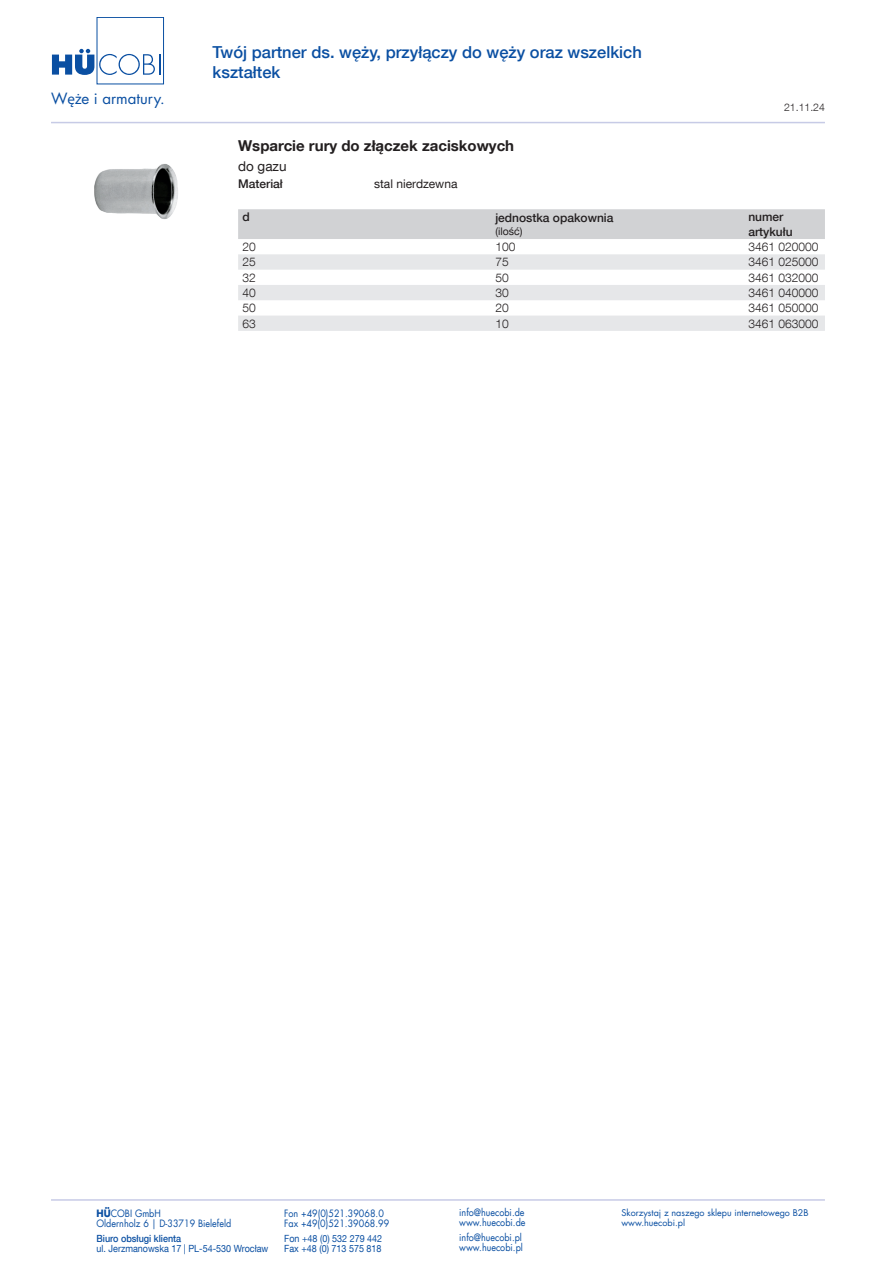
<style>
.page{position:relative;width:893px;height:1263px;background:#fff}
.page>*{position:absolute;margin:0;border:0;box-sizing:border-box;transform-origin:0 0}
.t1{font:500 16.5px/19.8px "Helvetica Neue LT Com";color:#0a4fa2}
.t2{font:15.15px "Futura LT";color:#0a4fa2}
.t3{font:700 15px "Helvetica Neue LT Com";color:#231f20}
.t4{font:13.5px "Helvetica Neue LT Com";color:#231f20}
.t5{font:300 12px "Helvetica Neue LT Com";color:#231f20}
.t6{font:500 12px/14.4px "Helvetica Neue LT Com";color:#231f20}
.t7{font:12px "Helvetica Neue LT Com";color:#231f20}
.t8{font:300 10.5px "Helvetica Neue LT Com";color:#231f20}
.t9{font:10.5px "Helvetica Neue LT Com";color:#231f20}
.t10{font:9.9px "Futura LT";color:#0a4fa2;scale:.91 1}
.t11{font:9.9px "Helvetica Neue LT Com";color:#0a4fa2;scale:.91 1}
.t12{font:500 9.9px "Helvetica Neue LT Com";color:#0a4fa2;scale:.91 1}
.t13{font:9px "Futura LT";color:#0a4fa2}
.s1{font-family:"Myriad Pro"}
.s2{font-weight:700}
</style>
<div class="page">
<hr style="left:51px;top:122px;width:774px;height:1px;background:#c7cbe6">
<hr style="left:51px;top:1199px;width:774px;height:2px;background:#c7cbe6">
<div style="left:97px;top:17px;width:67px;height:67px;border:1px solid #0a4fa2"></div>
<svg style="left:52px;top:49px;width:108px;height:26px"></svg>
<div style="left:238px;top:209px;width:587px;height:30px;background:#d1d2d4"></div>
<svg style="left:238px;top:254px;width:587px;height:77px;fill:#e6e7e9"></svg>
<img style="left:94px;top:164px;width:84px;height:55px">
<h2 class="t2" style="left:51px;top:89px;width:115px">W<span class="s1">ęż</span>e i armatury.</h2>
<h1 class="t1" style="left:213px;top:42px;width:431px">Twój partner ds. węży, przyłączy do węży oraz wszelkich kształtek</h1>
<h3 class="t3" style="left:238px;top:136px;width:278px">Wsparcie rury do złączek zaciskowych</h3>
<h3 class="t4" style="left:238px;top:158px;width:50px">do gazu</h3>
<p class="t6" style="left:238px;top:176px;width:46px">Materiał</p>
<p class="t7" style="left:374px;top:176px;width:85px">stal nierdzewna</p>
<p class="t6" style="left:242px;top:210px;width:9px">d</p>
<p class="t6" style="left:495px;top:210px;width:120px">jednostka opakownia</p>
<p class="t9" style="left:495px;top:224px;width:29px">(ilość)</p>
<p class="t8" style="left:784px;top:101px;width:42px">21.11.24</p>
<p class="t6" style="left:748px;top:210px;width:46px">numer artykułu</p>
<p class="t5" style="left:242px;top:239px;width:15px">20</p>
<p class="t5" style="left:495px;top:239px;width:22px">100</p>
<p class="t5" style="left:748px;top:239px;width:72px">3461 020000</p>
<p class="t5" style="left:242px;top:255px;width:15px">25</p>
<p class="t5" style="left:495px;top:255px;width:15px">75</p>
<p class="t5" style="left:748px;top:255px;width:72px">3461 025000</p>
<p class="t5" style="left:242px;top:270px;width:15px">32</p>
<p class="t5" style="left:495px;top:270px;width:15px">50</p>
<p class="t5" style="left:748px;top:270px;width:72px">3461 032000</p>
<p class="t5" style="left:242px;top:285px;width:15px">40</p>
<p class="t5" style="left:495px;top:285px;width:15px">30</p>
<p class="t5" style="left:748px;top:285px;width:72px">3461 040000</p>
<p class="t5" style="left:242px;top:301px;width:15px">50</p>
<p class="t5" style="left:495px;top:301px;width:15px">20</p>
<p class="t5" style="left:748px;top:301px;width:72px">3461 050000</p>
<p class="t5" style="left:242px;top:316px;width:15px">63</p>
<p class="t5" style="left:495px;top:316px;width:15px">10</p>
<p class="t5" style="left:748px;top:316px;width:72px">3461 063000</p>
<p class="t10" style="left:97px;top:1207px;width:72px"><span class="s2">HÜ</span>COBI GmbH</p>
<p class="t10" style="left:284px;top:1207px;width:111px">Fon +49(0)521.39068.0</p>
<p class="t10" style="left:459px;top:1206px;width:73px">info@huecobi.de</p>
<p class="t13" style="left:621px;top:1207px;width:189px">Skorzystaj z naszego sklepu internetowego B2B</p>
<p class="t10" style="left:97px;top:1217px;width:150px">Oldernholz 6 | D-33719 Bielefeld</p>
<p class="t10" style="left:284px;top:1217px;width:117px">Fax +49(0)521.39068.99</p>
<p class="t10" style="left:459px;top:1216px;width:74px">www.huecobi.de</p>
<p class="t13" style="left:621px;top:1217px;width:65px">www.huecobi.pl</p>
<p class="t12" style="left:97px;top:1232px;width:95px">Biuro obsługi klienta</p>
<p class="t11" style="left:284px;top:1232px;width:109px">Fon +48 (0) 532 279 442</p>
<p class="t10" style="left:459px;top:1231px;width:70px">info@huecobi.pl</p>
<p class="t11" style="left:97px;top:1242px;width:190px">ul. Jerzmanowska 17 | PL-54-530 Wrocław</p>
<p class="t11" style="left:284px;top:1242px;width:108px">Fax +48 (0) 713 575 818</p>
<p class="t10" style="left:459px;top:1241px;width:71px">www.huecobi.pl</p>
</div>
